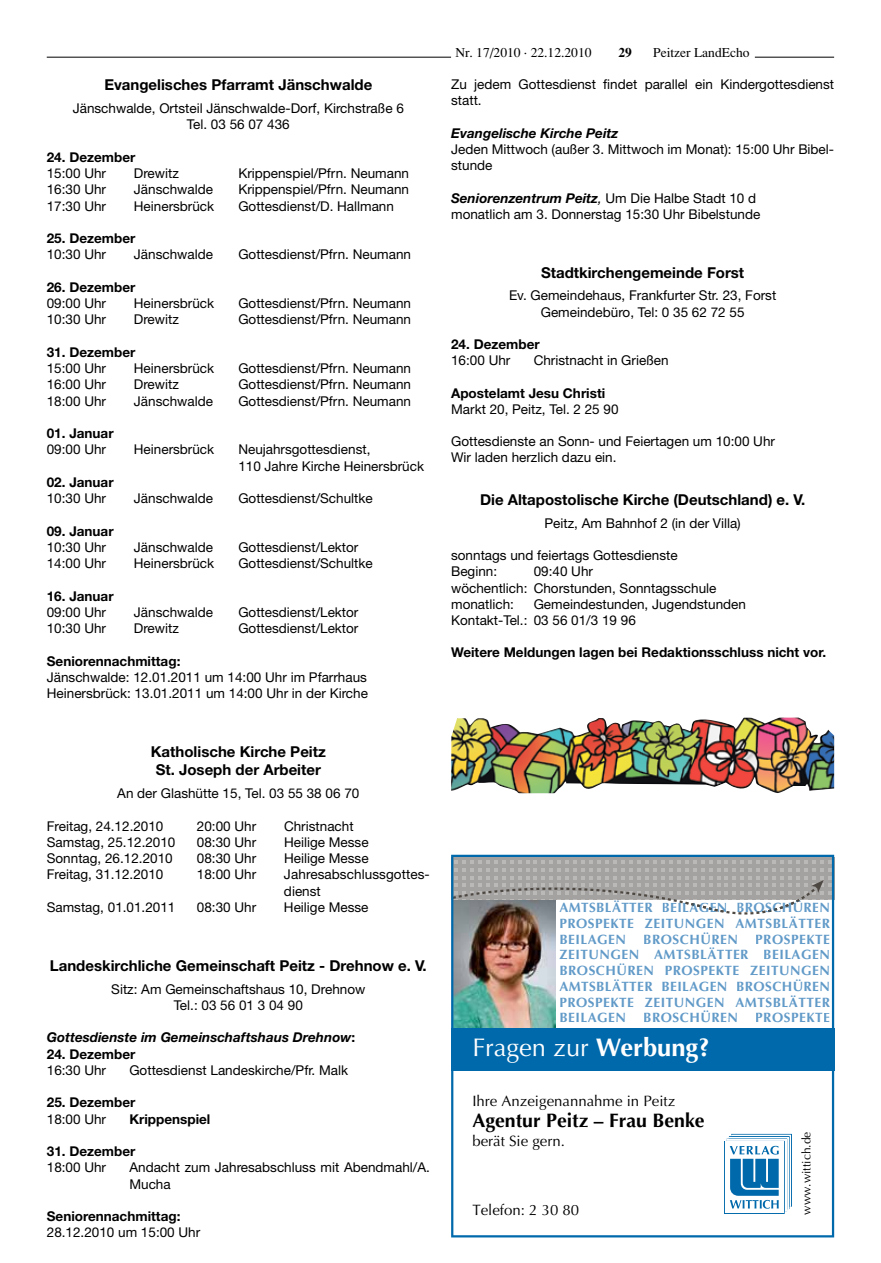
<style>
.page{position:relative;width:881px;height:1263px;background:#fff}
.page>*{position:absolute;margin:0;border:0;box-sizing:border-box;transform-origin:0 0}
.t1{font:25.5px "Optima";color:#fff}
.t2{font:700 19.5px "Optima";color:#000}
.t3{font:700 15px/18px "Helvetica Neue LT";color:#000;text-align:center}
.t4{font:15px "Optima";color:#000}
.t5{font:13.5px/16.2px "Helvetica Neue LT";color:#000}
.t6{font:700 13.5px "Helvetica Neue LT";color:#000}
.t7{font:700 13.5px/15.8px "Optima";letter-spacing:.04em;color:#619ac8;text-align:justify}
.t8{font:italic 700 13.5px "Helvetica Neue LT";color:#000}
.t9{font:13.5px "T Accents";color:#000}
.t10{font:700 13.5px "T Accents";color:#000}
.t11{font:12px "Optima";color:#000}
.s1{font-style:normal}
.s2{font-weight:700;font-style:italic}
.s3{font-style:italic}
.s4{color:#335b77}
.s5{font-weight:700}
</style>
<div class="page">
<hr style="left:754px;top:57px;width:79px;height:1px;background:#000">
<hr style="left:47px;top:57px;width:404px;height:1px;background:#000">
<svg style="left:451px;top:855px;width:382px;height:382px"></svg>
<svg style="left:452px;top:860px;width:379px;height:54px"></svg>
<div style="left:451px;top:1028px;width:382px;height:43px;background:#0069ab"></div>
<svg style="left:723px;top:1134px;width:68px;height:80px"></svg>
<img style="left:451px;top:717px;width:382px;height:77px">
<p class="t3" style="left:104px;top:76px;width:269px">Evangelisches Pfarramt Jänschwalde</p>
<p class="t5" style="left:73px;top:100px;width:332px;text-align:center">Jänschwalde, Ortsteil Jänschwalde-Dorf, Kirchstraße 6<br>Tel. 03 56 07 436</p>
<p class="t6" style="left:47px;top:149px;width:90px">24. Dezember</p>
<p class="t5" style="left:47px;top:165px;width:61px">15:00 Uhr</p>
<p class="t5" style="left:134px;top:165px;width:46px">Drewitz</p>
<p class="t5" style="left:238px;top:165px;width:172px">Krippenspiel/Pfrn. Neumann</p>
<p class="t5" style="left:47px;top:181px;width:61px">16:30 Uhr</p>
<p class="t5" style="left:134px;top:181px;width:81px">Jänschwalde</p>
<p class="t5" style="left:238px;top:181px;width:172px">Krippenspiel/Pfrn. Neumann</p>
<p class="t5" style="left:47px;top:197px;width:61px">17:30 Uhr</p>
<p class="t5" style="left:134px;top:197px;width:82px">Heinersbrück</p>
<p class="t5" style="left:238px;top:197px;width:157px">Gottesdienst/D. Hallmann</p>
<p class="t6" style="left:47px;top:230px;width:90px">25. Dezember</p>
<p class="t5" style="left:47px;top:246px;width:61px">10:30 Uhr</p>
<p class="t5" style="left:134px;top:246px;width:81px">Jänschwalde</p>
<p class="t5" style="left:238px;top:246px;width:174px">Gottesdienst/Pfrn. Neumann</p>
<p class="t6" style="left:47px;top:279px;width:90px">26. Dezember</p>
<p class="t5" style="left:47px;top:295px;width:61px">09:00 Uhr</p>
<p class="t5" style="left:134px;top:295px;width:82px">Heinersbrück</p>
<p class="t5" style="left:238px;top:295px;width:174px">Gottesdienst/Pfrn. Neumann</p>
<p class="t5" style="left:47px;top:311px;width:61px">10:30 Uhr</p>
<p class="t5" style="left:134px;top:311px;width:46px">Drewitz</p>
<p class="t5" style="left:238px;top:311px;width:174px">Gottesdienst/Pfrn. Neumann</p>
<p class="t6" style="left:47px;top:344px;width:90px">31. Dezember</p>
<p class="t5" style="left:47px;top:360px;width:61px">15:00 Uhr</p>
<p class="t5" style="left:134px;top:360px;width:82px">Heinersbrück</p>
<p class="t5" style="left:238px;top:360px;width:174px">Gottesdienst/Pfrn. Neumann</p>
<p class="t5" style="left:47px;top:376px;width:61px">16:00 Uhr</p>
<p class="t5" style="left:134px;top:376px;width:46px">Drewitz</p>
<p class="t5" style="left:238px;top:376px;width:174px">Gottesdienst/Pfrn. Neumann</p>
<p class="t5" style="left:47px;top:393px;width:61px">18:00 Uhr</p>
<p class="t5" style="left:134px;top:393px;width:81px">Jänschwalde</p>
<p class="t5" style="left:238px;top:393px;width:174px">Gottesdienst/Pfrn. Neumann</p>
<p class="t6" style="left:47px;top:425px;width:68px">01. Januar</p>
<p class="t5" style="left:47px;top:441px;width:61px">09:00 Uhr</p>
<p class="t5" style="left:134px;top:441px;width:82px">Heinersbrück</p>
<p class="t5" style="left:238px;top:441px;width:187px">Neujahrsgottesdienst,<br>110 Jahre Kirche Heinersbrück</p>
<p class="t6" style="left:47px;top:474px;width:68px">02. Januar</p>
<p class="t5" style="left:47px;top:490px;width:61px">10:30 Uhr</p>
<p class="t5" style="left:134px;top:490px;width:81px">Jänschwalde</p>
<p class="t5" style="left:238px;top:490px;width:136px">Gottesdienst/Schultke</p>
<p class="t6" style="left:47px;top:522px;width:68px">09. Januar</p>
<p class="t5" style="left:47px;top:539px;width:61px">10:30 Uhr</p>
<p class="t5" style="left:134px;top:539px;width:81px">Jänschwalde</p>
<p class="t5" style="left:238px;top:539px;width:122px">Gottesdienst/Lektor</p>
<p class="t5" style="left:47px;top:555px;width:61px">14:00 Uhr</p>
<p class="t5" style="left:134px;top:555px;width:82px">Heinersbrück</p>
<p class="t5" style="left:238px;top:555px;width:136px">Gottesdienst/Schultke</p>
<p class="t6" style="left:47px;top:587px;width:68px">16. Januar</p>
<p class="t5" style="left:47px;top:604px;width:61px">09:00 Uhr</p>
<p class="t5" style="left:134px;top:604px;width:81px">Jänschwalde</p>
<p class="t5" style="left:238px;top:604px;width:122px">Gottesdienst/Lektor</p>
<p class="t5" style="left:47px;top:620px;width:61px">10:30 Uhr</p>
<p class="t5" style="left:134px;top:620px;width:46px">Drewitz</p>
<p class="t5" style="left:238px;top:620px;width:122px">Gottesdienst/Lektor</p>
<p class="t6" style="left:47px;top:652px;width:135px">Seniorennachmittag:</p>
<p class="t5" style="left:47px;top:669px;width:322px">Jänschwalde: 12.01.2011 um 14:00 Uhr im Pfarrhaus<br>Heinersbrück: 13.01.2011 um 14:00 Uhr in der Kirche</p>
<p class="t3" style="left:151px;top:743px;width:176px">Katholische Kirche Peitz<br>St. Joseph der Arbeiter</p>
<p class="t5" style="left:117px;top:785px;width:243px">An der Glashütte 15, Tel. 03 55 38 06 70</p>
<p class="t5" style="left:47px;top:817px;width:118px">Freitag, 24.12.2010</p>
<p class="t5" style="left:197px;top:817px;width:61px">20:00 Uhr</p>
<p class="t5" style="left:284px;top:817px;width:71px">Christnacht</p>
<p class="t5" style="left:47px;top:834px;width:130px">Samstag, 25.12.2010</p>
<p class="t5" style="left:197px;top:834px;width:61px">08:30 Uhr</p>
<p class="t5" style="left:284px;top:834px;width:86px">Heilige Messe</p>
<p class="t5" style="left:47px;top:850px;width:127px">Sonntag, 26.12.2010</p>
<p class="t5" style="left:197px;top:850px;width:61px">08:30 Uhr</p>
<p class="t5" style="left:284px;top:850px;width:86px">Heilige Messe</p>
<p class="t5" style="left:47px;top:866px;width:118px">Freitag, 31.12.2010</p>
<p class="t5" style="left:197px;top:866px;width:61px">18:00 Uhr</p>
<p class="t5" style="left:284px;top:866px;width:147px">Jahresabschlussgottes&shy;dienst</p>
<p class="t5" style="left:47px;top:899px;width:130px">Samstag, 01.01.2011</p>
<p class="t5" style="left:197px;top:899px;width:61px">08:30 Uhr</p>
<p class="t5" style="left:284px;top:899px;width:86px">Heilige Messe</p>
<p class="t3" style="left:50px;top:956px;width:378px">Landeskirchliche Gemeinschaft Peitz - Drehnow e. V.</p>
<p class="t5" style="left:111px;top:980px;width:255px;text-align:center">Sitz: Am Gemeinschaftshaus 10, Drehnow<br>Tel.: 03 56 01 3 04 90</p>
<p class="t8" style="left:47px;top:1029px;width:310px">Gottesdienste im Gemeinschaftshaus Drehnow<span class="s1">:</span></p>
<p class="t6" style="left:47px;top:1045px;width:90px">24. Dezember</p>
<p class="t5" style="left:47px;top:1062px;width:61px">16:30 Uhr</p>
<p class="t5" style="left:129px;top:1062px;width:220px">Gottesdienst Landeskirche/Pfr. Malk</p>
<p class="t6" style="left:47px;top:1094px;width:90px">25. Dezember</p>
<p class="t5" style="left:47px;top:1110px;width:61px">18:00 Uhr</p>
<p class="t6" style="left:129px;top:1110px;width:82px">Krippenspiel</p>
<p class="t6" style="left:47px;top:1143px;width:90px">31. Dezember</p>
<p class="t5" style="left:47px;top:1159px;width:61px">18:00 Uhr</p>
<p class="t5" style="left:129px;top:1159px;width:302px">Andacht zum Jahresabschluss mit Abendmahl/A.<br>Mucha</p>
<p class="t6" style="left:47px;top:1208px;width:135px">Seniorennachmittag:</p>
<p class="t5" style="left:47px;top:1224px;width:155px">28.12.2010 um 15:00 Uhr</p>
<p class="t9" style="left:455px;top:45px;width:138px">Nr. 17/2010 · 22.12.2010</p>
<p class="t10" style="left:618px;top:44px;width:15px">29</p>
<p class="t9" style="left:653px;top:45px;width:98px">Peitzer LandEcho</p>
<p class="t5" style="left:451px;top:76px;width:384px">Zu jedem Gottesdienst findet parallel ein Kindergottesdienst statt.</p>
<p class="t8" style="left:451px;top:125px;width:169px">Evangelische Kirche Peitz</p>
<p class="t5" style="left:451px;top:141px;width:384px">Jeden Mittwoch (außer 3. Mittwoch im Monat): 15:00 Uhr Bibel&shy;stunde</p>
<p class="t5" style="left:451px;top:190px;width:310px"><span class="s2">Seniorenzentrum Peitz</span><span class="s3">,</span> Um Die Halbe Stadt 10 d monatlich am 3. Donnerstag 15:30 Uhr Bibelstunde</p>
<p class="t3" style="left:541px;top:263px;width:205px">Stadtkirchengemeinde Forst</p>
<p class="t5" style="left:509px;top:287px;width:269px;text-align:center">Ev. Gemeindehaus, Frankfurter Str. 23, Forst<br>Gemeindebüro, Tel: 0 35 62 72 55</p>
<p class="t6" style="left:451px;top:336px;width:90px">24. Dezember</p>
<p class="t5" style="left:451px;top:352px;width:61px">16:00 Uhr</p>
<p class="t5" style="left:533px;top:352px;width:136px">Christnacht in Grießen</p>
<p class="t6" style="left:451px;top:384px;width:155px">Apostelamt Jesu Christi</p>
<p class="t5" style="left:451px;top:401px;width:169px">Markt 20, Peitz, Tel. 2 25 90</p>
<p class="t5" style="left:451px;top:433px;width:325px">Gottesdienste an Sonn- und Feiertagen um 10:00 Uhr<br>Wir laden herzlich dazu ein.</p>
<p class="t3" style="left:480px;top:490px;width:326px">Die Altapostolische Kirche (Deutschland) e. V.</p>
<p class="t5" style="left:544px;top:515px;width:198px">Peitz, Am Bahnhof 2 (in der Villa)</p>
<p class="t5" style="left:451px;top:547px;width:228px">sonntags und feiertags Gottesdienste<br>Beginn:</p>
<p class="t5" style="left:451px;top:563px;width:267px;text-indent:82px">09:40 Uhr<br>wöchentlich: Chorstunden, Sonntagsschule monatlich:</p>
<p class="t5" style="left:451px;top:596px;width:296px;text-indent:82px">Gemeindestunden, Jugendstunden<br>Kontakt-Tel.: 03 56 01/3 19 96</p>
<p class="t6" style="left:451px;top:644px;width:376px">Weitere Meldungen lagen bei Redaktionsschluss nicht vor.</p>
<p class="t7" style="left:559px;top:900px;width:169px">AMTSBLÄTTER BEILAGEN</p>
<p class="t7" style="left:803px;top:900px;width:17px">RE</p>
<p class="t7" style="left:559px;top:900px;width:272px;text-indent:177px"><span class="s4">BROSCHÜ</span> N PROSPEKTE ZEITUNGEN AMTSBLÄTTER BEILAGEN</p>
<p class="t7" style="left:643px;top:931px;width:96px">BROSCHÜREN</p>
<p class="t7" style="left:559px;top:931px;width:272px;text-indent:196px">PROSPEKTE ZEITUNGEN AMTSBLÄTTER BEILAGEN BROSCHÜREN PROSPEKTE ZEITUNGEN AMTSBLÄTTER BEILAGEN BROSCHÜREN PROSPEKTE ZEITUNGEN AMTSBLÄTTER BEILAGEN</p>
<p class="t7" style="left:643px;top:1010px;width:96px">BROSCHÜREN</p>
<p class="t7" style="left:755px;top:1010px;width:76px">PROSPEKTE</p>
<h1 class="t1" style="left:472px;top:1032px;width:239px">Fragen zur <span class="s5">Werbung?</span></h1>
<p class="t4" style="left:472px;top:1092px;width:204px">Ihre Anzeigenannahme in Peitz</p>
<h2 class="t2" style="left:472px;top:1109px;width:233px">Agentur Peitz – Frau Benke</h2>
<p class="t4" style="left:472px;top:1132px;width:94px">berät Sie gern.</p>
<p class="t4" style="left:472px;top:1201px;width:108px">Telefon: 2 30 80</p>
<p class="t11" style="left:799px;top:1214px;width:84px;rotate:-90deg">www.wittich.de</p>
</div>
